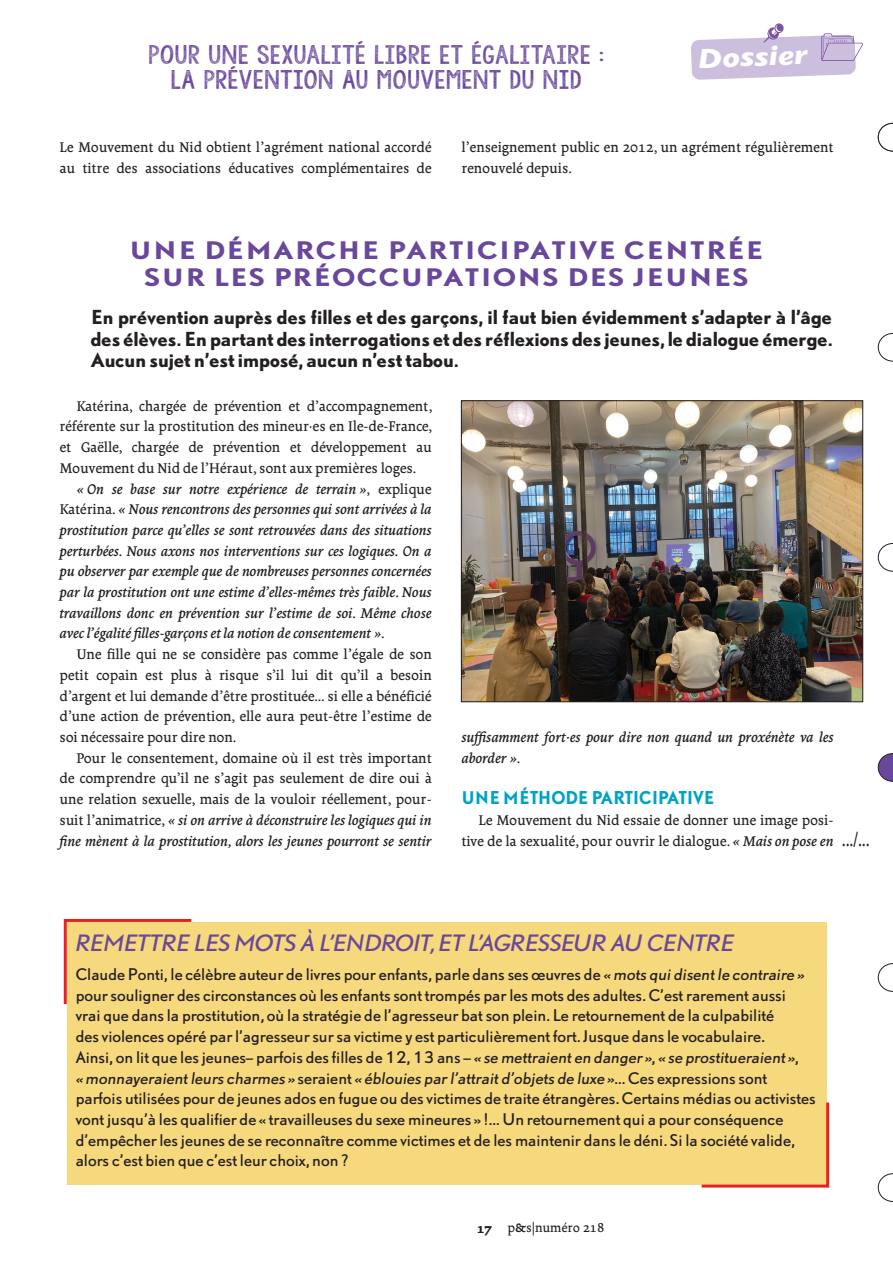
<style>
.page{position:relative;width:893px;height:1263px;background:#fff}
.page>*{position:absolute;margin:0;border:0;box-sizing:border-box;transform-origin:0 0}
.t1{font:italic 700 28.5px "Today SB";color:#fff;scale:1.2 1}
.t2{font:700 22.5px/27px "DTL Nobel T";letter-spacing:.05em;color:#69479c;text-align:center;scale:1.15 1}
.t3{font:21.6px "Borges Gris";color:#231f20;scale:.78 1}
.t4{font:21px/25.2px "KG Allof Me";color:#69479c;text-align:center;scale:1.2 1}
.t5{font:italic 21px "DTL Nobel T";color:#69479c}
.t6{font:700 18px/21.6px "DTL Nobel T";color:#231f20;text-align:justify}
.t7{font:700 16.5px "DTL Nobel T";letter-spacing:-.02em;color:#00a3c4;scale:.95 1}
.t8{font:15px/20.7px "Borges Gris";letter-spacing:-.005em;color:#231f20;text-align:justify}
.t9{font:15px/20.7px "DTL Nobel T";color:#231f20}
.t10{font:italic 15px/20.7px "Borges Gris";color:#231f20;text-align:justify}
.t11{font:13.5px "Borges Gris";color:#231f20}
.s1{font-style:normal}
.s2{font-style:italic}
.s3{font-family:"Borges Super Negra"}
.s4{font-family:"Borges Negra"}
</style>
<div class="page">
<svg style="left:691px;top:23px;width:172px;height:57px"></svg>
<svg style="left:878px;top:963px;width:15px;height:29px"></svg>
<svg style="left:878px;top:123px;width:15px;height:28px"></svg>
<svg style="left:878px;top:333px;width:15px;height:29px"></svg>
<svg style="left:878px;top:1173px;width:15px;height:29px"></svg>
<svg style="left:878px;top:543px;width:15px;height:29px"></svg>
<svg style="left:878px;top:753px;width:15px;height:29px"></svg>
<div style="left:67px;top:922px;width:759px;height:262px;background:#f6d87d"></div>
<svg style="left:699px;top:1099px;width:131px;height:89px"></svg>
<svg style="left:63px;top:919px;width:129px;height:85px"></svg>
<img style="left:463px;top:402px;width:398px;height:298px">
<div style="left:461px;top:400px;width:402px;height:302px;border:1px solid #231f20"></div>
<h3 class="t4" style="left:148px;top:42px;width:382px">POUR UNE SEXUALITÉ LIBRE ET ÉGALITAIRE :<br>LA PRÉVENTION AU MOUVEMENT DU NID</h3>
<h1 class="t1" style="left:699px;top:43px;width:93px;rotate:-2deg">Dossier</h1>
<p class="t8" style="left:60px;top:138px;width:374px">Le Mouvement du Nid obtient l’agrément national accordé au titre des associations éducatives complémentaires de</p>
<p class="t8" style="left:461px;top:138px;width:374px">l’enseignement public en 2012, un agrément régulièrement renouvelé depuis.</p>
<h2 class="t2" style="left:130px;top:236px;width:553px">UNE DÉMARCHE PARTICIPATIVE CENTRÉE<br>SUR LES PRÉOCCUPATIONS DES JEUNES</h2>
<p class="t6" style="left:91px;top:306px;width:743px">En prévention auprès des filles et des garçons, il faut bien évidemment s’adapter à l’âge des élèves. En partant des interrogations et des réflexions des jeunes, le dialogue émerge.<br>Aucun sujet n’est imposé, aucun n’est tabou.</p>
<p class="t8" style="left:60px;top:397px;width:374px;text-indent:17px">Katérina, chargée de prévention et d’accompagnement, référente sur la prostitution des mineur·es en Ile-de-France, et Gaëlle, chargée de prévention et développement au Mouvement du Nid de l’Héraut, sont aux premières loges.</p>
<p class="t10" style="left:60px;top:480px;width:374px;text-indent:17px">« On se base sur notre expérience de terrain »<span class="s1">, explique Katérina.</span> « Nous rencontrons des personnes qui sont arrivées à la prostitution parce qu’elles se sont retrouvées dans des situations perturbées. Nous axons nos interventions sur ces logiques. On a pu observer par exemple que de nombreuses personnes concernées par la prostitution ont une estime d’elles-mêmes très faible. Nous travaillons donc en prévention sur l’estime de soi. Même chose avec l’égalité filles-garçons et la notion de consentement »<span class="s1">.</span></p>
<p class="t8" style="left:60px;top:645px;width:374px;text-indent:17px">Une fille qui ne se considère pas comme l’égale de son petit copain est plus à risque s’il lui dit qu’il a besoin d’argent et lui demande d’être prostituée... si elle a bénéficié d’une action de prévention, elle aura peut-être l’estime de soi nécessaire pour dire non.</p>
<p class="t8" style="left:60px;top:749px;width:374px;text-indent:17px">Pour le consentement, domaine où il est très important de comprendre qu’il ne s’agit pas seulement de dire oui à une relation sexuelle, mais de la vouloir réellement, pour&shy;suit l’animatrice, <span class="s2">« si on arrive à déconstruire les logiques qui in fine mènent à la prostitution, alors les jeunes pourront se sentir</span></p>
<p class="t10" style="left:461px;top:728px;width:374px">suffisamment fort·es pour dire non quand un proxénète va les aborder »<span class="s1">.</span></p>
<p class="t7" style="left:461px;top:786px;width:268px">UNE MÉTHODE PARTICIPATIVE</p>
<p class="t8" style="left:461px;top:811px;width:374px;text-align:right">Le Mouvement du Nid essaie de donner une image posi&shy;tive de la sexualité, pour ouvrir le dialogue. <span class="s2">« Mais on pose en</span></p>
<h3 class="t3" style="left:842px;top:830px;width:37px">.../...</h3>
<h3 class="t5" style="left:76px;top:928px;width:660px">REMETTRE LES MOTS À L’ENDROIT, ET L’AGRESSEUR AU CENTRE</h3>
<p class="t9" style="left:76px;top:963px;width:742px">Claude Ponti, le célèbre auteur de livres pour enfants, parle dans ses œuvres de «mots quidisentle contraire» pour souligner des circonstances où les enfants sont trompés par les mots des adultes. C’est rarement aussi<br>vrai que dans la prostitution, où la stratégie de l’agresseur bat son plein. Le retournement de la culpabilité<br>des violences opéré par l’agresseur sur sa victime y est particulièrement fort. Jusque dans le vocabulaire.<br>Ainsi, on lit que les jeunes– parfois des filles de 12, 13 ans – «se mettraienten danger», «se prostitueraient»,<br>« monnayeraientleurs charmes » se ra i e n t « éblouies par l’attraitd’objets de luxe ». . . Ces exp ress i o n s so n t parfois utilisées pour de jeunes ados en fugue ou des victimes de traite étrangères. Certains médias ou activistes vont jusqu’à les qualifier de « travailleuses du sexe mineures » !... Un retournement qui a pour conséquence d’empêcher les jeunes de se reconnaître comme victimes et de les maintenir dans le déni. Si la société valide, alors c’est bien que c’est leur choix, non ?</p>
<p class="t11" style="left:477px;top:1222px;width:129px"><span class="s3">17</span> p<span class="s4">&amp;</span>s|numéro 218</p>
</div>
